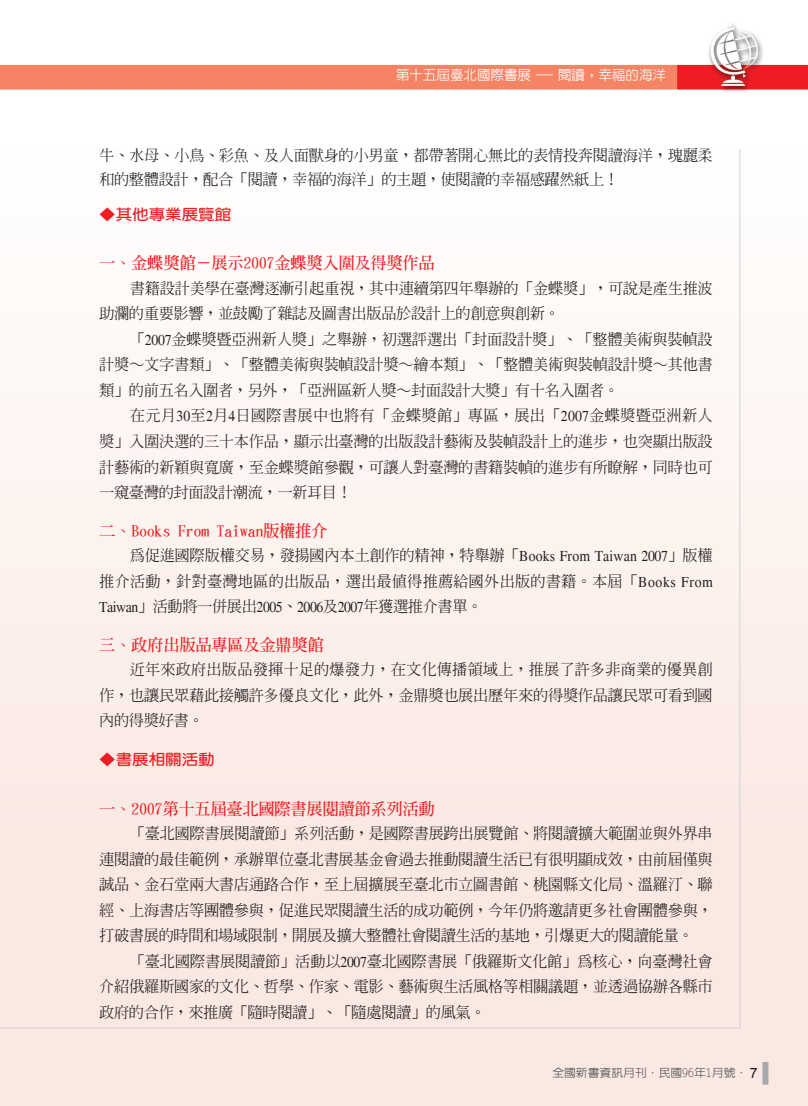
<style>
.page{position:relative;width:808px;height:1106px;background:#fff}
.page>*{position:absolute;margin:0;border:0;box-sizing:border-box;transform-origin:0 0}
.t1{font:700 16.5px "AR Ming B5";letter-spacing:-.03em;color:#ee1d23}
.t2{font:500 15.3px/25.5px "AR Ming B5";letter-spacing:-.02em;color:#231f20;text-align:justify}
.t3{font:500 15.3px/25.5px "AR Ming B5";letter-spacing:.005em;color:#231f20;text-align:right}
.t4{font:15.3px "Times";letter-spacing:-.035em;color:#231f20;scale:.9 1}
.t5{font:700 14.85px "AR Yuan B5";color:#ee1d23;scale:1.11 1}
.t6{font:500 13.5px "AR New Hei B5";color:#fff}
.t7{font:500 11.25px "AR New Hei B5";color:#57585a;scale:1.05 1}
.s1{font-family:"Times";font-weight:400}
.s2{font-family:"AR Ming B5";font-weight:500}
</style>
<div class="page">
<img style="left:0;top:24px;width:808px;height:68px">
<div style="left:0;top:150px;width:808px;height:956px;background:linear-gradient(to bottom,#fefdfc,#f9e4dd)"></div>
<div style="left:762px;top:1061px;width:6px;height:23px;background:#a8a9ad"></div>
<hr style="left:0;top:1027px;width:740px;height:1px;background:#d1d2d4">
<hr style="left:739px;top:149px;width:1px;height:878px;background:#d1d2d4">
<svg style="left:750px;top:1067px;width:7px;height:11px"></svg>
<p class="t6" style="left:396px;top:69px;width:271px">第十五屆臺北國際書展－閱讀，幸福的海洋</p>
<p class="t2" style="left:99px;top:143px;width:615px;line-height:24px">牛、水母、小鳥、彩魚、及人面獸身的小男童，都帶著開心無比的表情投奔閱讀海洋，瑰麗柔和的整體設計，配合「閱讀，幸福的海洋」的主題，使閱讀的幸福感躍然紙上！</p>
<p class="t5" style="left:99px;top:207px;width:120px">◆其他專業展覽館</p>
<p class="t1" style="left:99px;top:255px;width:337px">一、金蝶獎館－展示2007金蝶獎入圍及得獎作品</p>
<p class="t2" style="left:99px;top:275px;width:615px;text-indent:31px">書籍設計美學在臺灣逐漸引起重視，其中連續第四年舉辦的「金蝶獎」，可說是產生推波助瀾的重要影響，並鼓勵了雜誌及圖書出版品於設計上的創意與創新。</p>
<p class="t2" style="left:99px;top:326px;width:615px;text-indent:31px">「<span class="s1">2007</span>金蝶獎暨亞洲新人獎」之舉辦，初選評選出「封面設計獎」、「整體美術與裝幀設計獎∼文字書類」、「整體美術與裝幀設計獎∼繪本類」、「整體美術與裝幀設計獎∼其他書類」的前五名入圍者，另外，「亞洲區新人獎∼封面設計大獎」有十名入圍者。</p>
<p class="t2" style="left:99px;top:403px;width:615px;text-indent:31px">在元月<span class="s1">30</span>至<span class="s1">2</span>月<span class="s1">4</span>日國際書展中也將有「金蝶獎館」專區，展出「<span class="s1">2007</span>金蝶獎暨亞洲新人獎」入圍決選的三十本作品，顯示出臺灣的出版設計藝術及裝幀設計上的進步，也突顯出版設計藝術的新穎與寬廣，至金蝶獎館參觀，可讓人對臺灣的書籍裝幀的進步有所瞭解，同時也可一窺臺灣的封面設計潮流，一新耳目！</p>
<p class="t1" style="left:99px;top:522px;width:230px">二、Books From Taiwan版權推介</p>
<p class="t3" style="left:99px;top:542px;width:615px">為促進國際版權交易，發揚國內本土創作的精神，特舉辦「<span class="s1">Books From Taiwan 2007</span>」版權<br>推介活動，針對臺灣地區的出版品，選出最值得推薦給國外出版的書籍。本屆「<span class="s1">Books From</span></p>
<p class="t4" style="left:99px;top:598px;width:427px">Taiwan<span class="s2">」活動將一併展出</span>2005<span class="s2">、</span>2006<span class="s2">及</span>2007<span class="s2">年獲選推介書單。</span></p>
<p class="t1" style="left:99px;top:636px;width:226px">三、政府出版品專區及金鼎獎館</p>
<p class="t2" style="left:99px;top:656px;width:615px;text-indent:31px">近年來政府出版品發揮十足的爆發力，在文化傳播領域上，推展了許多非商業的優異創作，也讓民眾藉此接觸許多優良文化，此外，金鼎獎也展出歷年來的得獎作品讓民眾可看到國內的得獎好書。</p>
<p class="t5" style="left:99px;top:752px;width:106px">◆書展相關活動</p>
<p class="t1" style="left:99px;top:800px;width:337px">一、2007第十五屆臺北國際書展閱讀節系列活動</p>
<p class="t2" style="left:99px;top:820px;width:615px;text-indent:31px">「臺北國際書展閱讀節」系列活動，是國際書展跨出展覽館、將閱讀擴大範圍並與外界串連閱讀的最佳範例，承辦單位臺北書展基金會過去推動閱讀生活已有很明顯成效，由前屆僅與誠品、金石堂兩大書店通路合作，至上屆擴展至臺北市立圖書館、桃園縣文化局、溫羅汀、聯經、上海書店等團體參與，促進民眾閱讀生活的成功範例，今年仍將邀請更多社會團體參與，打破書展的時間和場域限制，開展及擴大整體社會閱讀生活的基地，引爆更大的閱讀能量。</p>
<p class="t2" style="left:99px;top:948px;width:615px;text-indent:31px">「臺北國際書展閱讀節」活動以<span class="s1">2007</span>臺北國際書展「俄羅斯文化館」為核心，向臺灣社會介紹俄羅斯國家的文化、哲學、作家、電影、藝術與生活風格等相關議題，並透過協辦各縣市政府的合作，來推廣「隨時閱讀」、「隨處閱讀」的風氣。</p>
<p class="t7" style="left:552px;top:1067px;width:187px">全國新書資訊月刊．民國96年1月號．</p>
</div>
